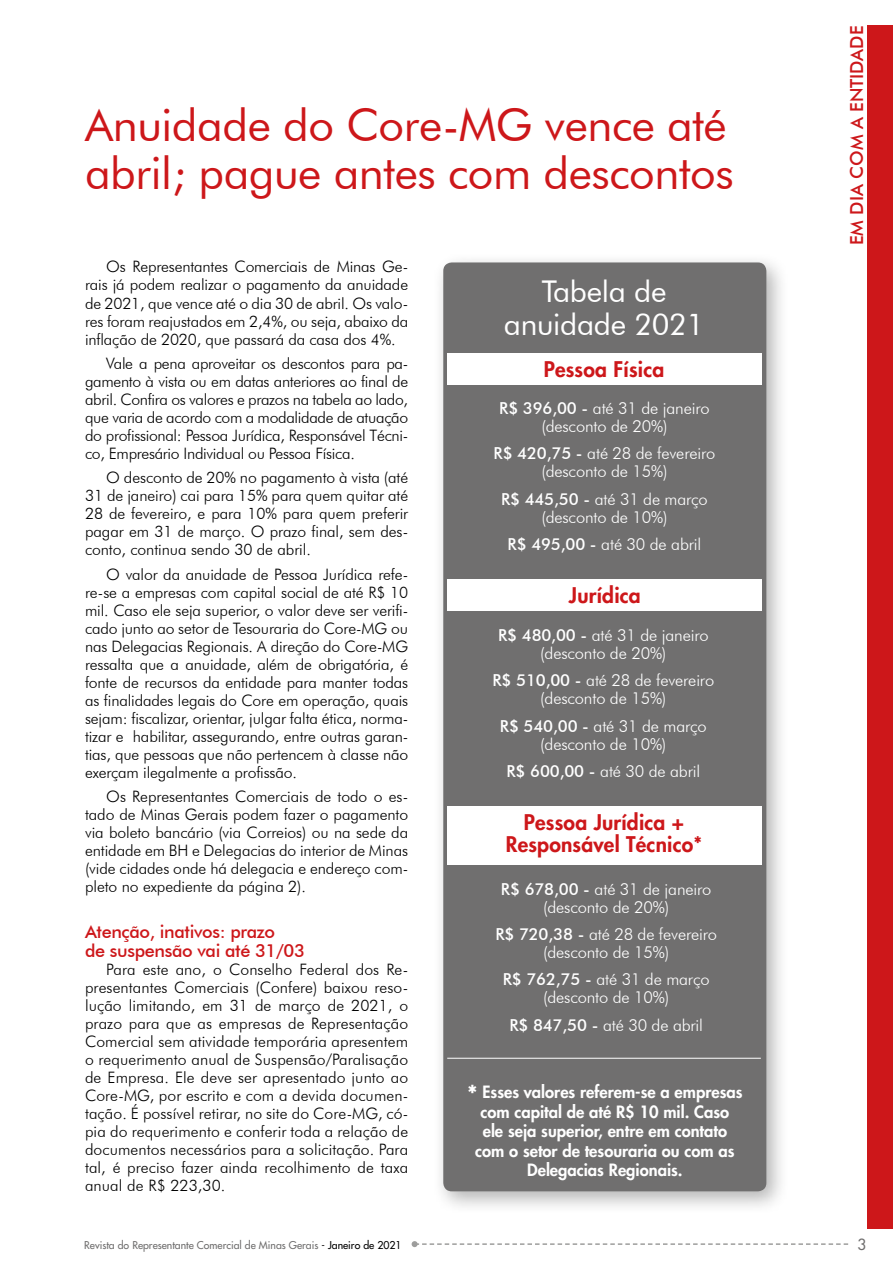
<style>
.page{position:relative;width:893px;height:1276px;background:#fff}
.page>*{position:absolute;margin:0;border:0;box-sizing:border-box;transform-origin:0 0}
.t1{font:45px/48px "Futura BT";letter-spacing:-.01em;color:#cd171a}
.t2{font:30px/33px "Futura BT";letter-spacing:-.01em;color:#fff;text-align:center}
.t3{font:800 21px/22.5px "Futura LT";letter-spacing:.01em;color:#cd171a;text-align:center}
.t4{font:500 18px/19.5px "Futura BT";letter-spacing:-.02em;color:#cd171a}
.t5{font:500 18px "Futura BT";color:#cd171a}
.t6{font:300 16.5px/18px "Futura BT";letter-spacing:-.01em;color:#fff;text-align:center}
.t7{font:800 16.5px/19.5px "Futura LT";color:#fff;text-align:center}
.t8{font:300 15.75px/18px "Futura BT";letter-spacing:-.01em;color:#000;text-align:justify}
.t9{font:15px "Futura LT";color:#706f6f}
.t10{font:10.5px "Futura LT";color:#706f6f}
.s1{font-weight:500}
.s2{font-size:25.5px}
.s3{color:#000}
</style>
<div class="page">
<svg style="left:412px;top:1241px;width:436px;height:6px"></svg>
<div style="left:867px;top:26px;width:26px;height:1203px;background:#cd171a"></div>
<div style="left:432px;top:251px;width:358px;height:964px;background:#000;opacity:.3"></div>
<div style="left:443px;top:262px;width:323px;height:929px;background:#706f6f;border-radius:9px"></div>
<div style="left:447px;top:353px;width:314px;height:31px;background:#fff"></div>
<div style="left:447px;top:806px;width:314px;height:59px;background:#fff"></div>
<div style="left:448px;top:579px;width:314px;height:32px;background:#fff"></div>
<hr style="left:447px;top:1058px;width:314px;height:1px;background:#fff">
<h1 class="t1" style="left:85px;top:100px;width:650px">Anuidade do Core-MG vence até abril; pague antes com descontos</h1>
<p class="t8" style="left:85px;top:258px;width:325px;text-indent:21px">Os Representantes Comerciais de Minas Ge&shy;rais já podem realizar o pagamento da anuidade de 2021, que vence até o dia 30 de abril. Os valo&shy;res foram reajustados em 2,4%, ou seja, abaixo da inflação de 2020, que passará da casa dos 4%.</p>
<p class="t8" style="left:85px;top:354px;width:325px;text-indent:21px">Vale a pena aproveitar os descontos para pa&shy;gamento à vista ou em datas anteriores ao final de abril. Confira os valores e prazos na tabela ao lado, que varia de acordo com a modalidade de atuação do profissional: Pessoa Jurídica, Responsável Técni&shy;co, Empresário Individual ou Pessoa Física.</p>
<p class="t8" style="left:85px;top:468px;width:325px;text-indent:21px">O desconto de 20% no pagamento à vista (até 31 de janeiro) cai para 15% para quem quitar até 28 de fevereiro, e para 10% para quem preferir pagar em 31 de março. O prazo final, sem des&shy;conto, continua sendo 30 de abril.</p>
<p class="t8" style="left:85px;top:565px;width:325px;text-indent:21px">O valor da anuidade de Pessoa Jurídica refe&shy;re-se a empresas com capital social de até R$ 10 mil. Caso ele seja superior, o valor deve ser verifi&shy;cado junto ao setor de Tesouraria do Core-MG ou nas Delegacias Regionais. A direção do Core-MG ressalta que a anuidade, além de obrigatória, é fonte de recursos da entidade para manter todas as finalidades legais do Core em operação, quais sejam: fiscalizar, orientar, julgar falta ética, norma&shy;tizar e habilitar, assegurando, entre outras garan&shy;tias, que pessoas que não pertencem à classe não exerçam ilegalmente a profissão.</p>
<p class="t8" style="left:85px;top:787px;width:325px;text-indent:21px">Os Representantes Comerciais de todo o es&shy;tado de Minas Gerais podem fazer o pagamento via boleto bancário (via Correios) ou na sede da entidade em BH e Delegacias do interior de Minas (vide cidades onde há delegacia e endereço com&shy;pleto no expediente da página 2).</p>
<p class="t4" style="left:85px;top:921px;width:221px">Atenção, inativos: prazo<br>de suspensão vai até 31/03</p>
<p class="t8" style="left:85px;top:960px;width:325px;text-indent:21px">Para este ano, o Conselho Federal dos Re&shy;presentantes Comerciais (Confere) baixou reso&shy;lução limitando, em 31 de março de 2021, o prazo para que as empresas de Representação Comercial sem atividade temporária apresentem o requerimento anual de Suspensão/Paralisação de Empresa. Ele deve ser apresentado junto ao Core-MG, por escrito e com a devida documen&shy;tação. É possível retirar, no site do Core-MG, có&shy;pia do requerimento e conferir toda a relação de documentos necessários para a solicitação. Para tal, é preciso fazer ainda recolhimento de taxa anual de R$ 223,30.</p>
<h2 class="t2" style="left:504px;top:275px;width:202px">Tabela de anuidade 2021</h2>
<h3 class="t3" style="left:544px;top:357px;width:122px">Pessoa Física</h3>
<p class="t6" style="left:499px;top:399px;width:212px"><span class="s1">R$ 396,00 -</span> até 31 de janeiro (desconto de 20%)</p>
<p class="t6" style="left:494px;top:444px;width:223px"><span class="s1">R$ 420,75 -</span> até 28 de fevereiro (desconto de 15%)</p>
<p class="t6" style="left:501px;top:490px;width:208px"><span class="s1">R$ 445,50 -</span> até 31 de março (desconto de 10%)</p>
<p class="t6" style="left:508px;top:535px;width:195px"><span class="s1">R$ 495,00 -</span> até 30 de abril</p>
<h3 class="t3" style="left:569px;top:583px;width:73px">Jurídica</h3>
<p class="t6" style="left:498px;top:626px;width:212px"><span class="s1">R$ 480,00 -</span> até 31 de janeiro (desconto de 20%)</p>
<p class="t6" style="left:493px;top:671px;width:223px"><span class="s1">R$ 510,00 -</span> até 28 de fevereiro (desconto de 15%)</p>
<p class="t6" style="left:500px;top:716px;width:208px"><span class="s1">R$ 540,00 -</span> até 31 de março (desconto de 10%)</p>
<p class="t6" style="left:507px;top:762px;width:195px"><span class="s1">R$ 600,00 -</span> até 30 de abril</p>
<h3 class="t3" style="left:506px;top:810px;width:198px">Pessoa Jurídica +<br>Responsável Técnico*</h3>
<p class="t6" style="left:501px;top:879px;width:212px"><span class="s1">R$ 678,00 -</span> até 31 de janeiro (desconto de 20%)</p>
<p class="t6" style="left:495px;top:925px;width:223px"><span class="s1">R$ 720,38 -</span> até 28 de fevereiro (desconto de 15%)</p>
<p class="t6" style="left:503px;top:970px;width:208px"><span class="s1">R$ 762,75 -</span> até 31 de março (desconto de 10%)</p>
<p class="t6" style="left:509px;top:1016px;width:195px"><span class="s1">R$ 847,50 -</span> até 30 de abril</p>
<p class="t7" style="left:467px;top:1082px;width:277px"><span class="s2">*</span> Esses valores referem-se a empresas com capital de até R$ 10 mil. Caso<br>ele seja superior, entre em contato com o setor de tesouraria ou com as<br>Delegacias Regionais.</p>
<p class="t5" style="left:846px;top:245px;width:221px;rotate:-90deg">EM DIA COM A ENTIDADE</p>
<p class="t10" style="left:84px;top:1238px;width:319px">Revista do Representante Comercial de Minas Gerais <span class="s3">- Janeiro de 2021</span></p>
<p class="t9" style="left:858px;top:1235px;width:10px">3</p>
</div>
